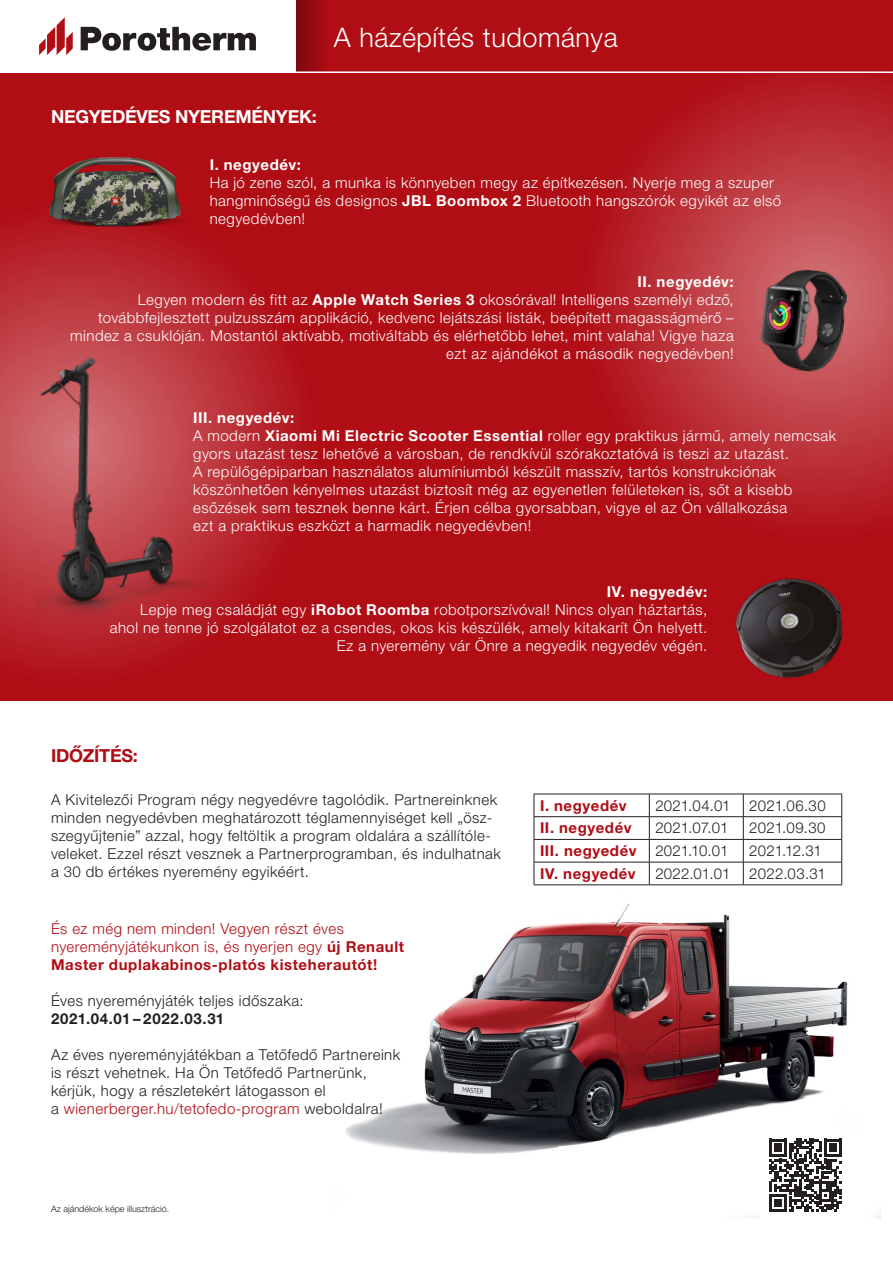
<style>
.page{position:relative;width:893px;height:1263px;background:#fff}
.page>*{position:absolute;margin:0;border:0;box-sizing:border-box;transform-origin:0 0}
.t1{font:300 27px "Helvetica Neue LT Pro";letter-spacing:.02em;color:#fff}
.t2{font:700 18px "Helvetica Neue LT Pro";letter-spacing:-.015em;color:#fff}
.t3{font:700 18px "Helvetica Neue LT Pro";letter-spacing:-.015em;color:#b00d15}
.t4{font:300 15px/18px "Helvetica Neue LT Pro";letter-spacing:.03em;color:#fff}
.t5{font:300 15px/18px "Helvetica Neue LT Pro";letter-spacing:.03em;color:#231f20}
.t6{font:300 15px/18px "Helvetica Neue LT Pro";letter-spacing:.03em;color:#b00d15}
.t7{font:700 15px "Helvetica Neue LT Pro";letter-spacing:.04em;color:#b00d15}
.t8{font:700 15px "Helvetica Neue LT Pro";letter-spacing:.045em;color:#231f20}
.t9{font:700 15px "Helvetica Neue LT Pro";letter-spacing:.04em;color:#fff}
.t10{font:300 9px "Helvetica Neue LT Pro";color:#231f20}
.s1{font-weight:700}
.s2{color:#b00d15}
</style>
<div class="page">
<div style="left:0;top:72px;width:893px;height:629px;background:#b00d15"></div>
<svg style="left:602px;top:79px;width:291px;height:441px"></svg>
<div style="left:294px;top:0;width:599px;height:72px;background:#b00d15"></div>
<div style="left:0;top:0;width:295px;height:72px;background:#fff"></div>
<svg style="left:39px;top:17px;width:34px;height:38px"></svg>
<svg style="left:81px;top:27px;width:175px;height:24px"></svg>
<svg style="left:0;top:226px;width:296px;height:438px"></svg>
<img style="left:24px;top:340px;width:242px;height:288px">
<img style="left:757px;top:265px;width:93px;height:110px">
<img style="left:43px;top:157px;width:146px;height:76px">
<img style="left:735px;top:578px;width:108px;height:101px">
<hr style="left:0;top:71px;width:893px;height:2px;background:#fff">
<img style="left:345px;top:850px;width:535px;height:368px">
<hr style="left:534px;top:794px;width:115px;height:1px;background:#231f20">
<hr style="left:649px;top:794px;width:94px;height:1px;background:#231f20">
<hr style="left:743px;top:794px;width:99px;height:1px;background:#231f20">
<hr style="left:534px;top:816px;width:115px;height:1px;background:#231f20">
<hr style="left:649px;top:816px;width:94px;height:1px;background:#231f20">
<hr style="left:743px;top:816px;width:99px;height:1px;background:#231f20">
<hr style="left:534px;top:839px;width:115px;height:1px;background:#231f20">
<hr style="left:649px;top:839px;width:94px;height:1px;background:#231f20">
<hr style="left:743px;top:839px;width:99px;height:1px;background:#231f20">
<hr style="left:534px;top:862px;width:115px;height:1px;background:#231f20">
<svg style="left:534px;top:794px;width:1px;height:90px"></svg>
<hr style="left:649px;top:862px;width:94px;height:1px;background:#231f20">
<svg style="left:649px;top:794px;width:1px;height:90px"></svg>
<hr style="left:743px;top:862px;width:99px;height:1px;background:#231f20">
<svg style="left:743px;top:794px;width:1px;height:90px"></svg>
<svg style="left:841px;top:794px;width:1px;height:90px"></svg>
<hr style="left:534px;top:884px;width:115px;height:1px;background:#231f20">
<hr style="left:649px;top:884px;width:94px;height:1px;background:#231f20">
<hr style="left:743px;top:884px;width:99px;height:1px;background:#231f20">
<div style="left:759px;top:1129px;width:93px;height:93px;background:#fff"></div>
<svg style="left:769px;top:1139px;width:72px;height:73px"></svg>
<h1 class="t1" style="left:334px;top:21px;width:285px">A házépítés tudománya</h1>
<p class="t2" style="left:51px;top:106px;width:267px">NEGYEDÉVES NYEREMÉNYEK:</p>
<p class="t9" style="left:210px;top:155px;width:93px">I. negyedév:</p>
<p class="t4" style="left:210px;top:173px;width:573px">Ha jó zene szól, a munka is könnyeben megy az építkezésen. Nyerje meg a szuper hangminőségű és designos <span class="s1">JBL Boombox 2</span> Bluetooth hangszórók egyikét az első negyedévben!</p>
<p class="t4" style="left:70px;top:272px;width:665px;text-align:right"><span class="s1">II. negyedév:<br></span>Legyen modern és fitt az <span class="s1">Apple Watch Series 3</span> okosórával! Intelligens személyi edző, továbbfejlesztett pulzusszám applikáció, kedvenc lejátszási listák, beépített magasságmérő – mindez a csuklóján. Mostantól aktívabb, motiváltabb és elérhetőbb lehet, mint valaha! Vigye haza ezt az ajándékot a második negyedévben!</p>
<p class="t4" style="left:193px;top:409px;width:645px"><span class="s1">III. negyedév:<br></span>A modern <span class="s1">Xiaomi Mi Electric Scooter Essential</span> roller egy praktikus jármű, amely nemcsak gyors utazást tesz lehetővé a városban, de rendkívül szórakoztatóvá is teszi az utazást.<br>A repülőgépiparban használatos alumíniumból készült masszív, tartós konstrukciónak köszönhetően kényelmes utazást biztosít még az egyenetlen felületeken is, sőt a kisebb esőzések sem tesznek benne kárt. Érjen célba gyorsabban, vigye el az Ön vállalkozása<br>ezt a praktikus eszközt a harmadik negyedévben!</p>
<p class="t4" style="left:110px;top:582px;width:599px;text-align:right"><span class="s1">IV. negyedév:<br></span>Lepje meg családját egy <span class="s1">iRobot Roomba</span> robotporszívóval! Nincs olyan háztartás, ahol ne tenne jó szolgálatot ez a csendes, okos kis készülék, amely kitakarít Ön helyett.<br>Ez a nyeremény vár Önre a negyedik negyedév végén.</p>
<p class="t3" style="left:51px;top:744px;width:88px">IDŐZÍTÉS:</p>
<p class="t5" style="left:51px;top:790px;width:451px">A Kivitelezői Program négy negyedévre tagolódik. Partnereinknek minden negyedévben meghatározott téglamennyiséget kell „ös - szegyűjtenie” azzal, hogy feltöltik a program oldalára a szállítóle&shy;veleket. Ezzel részt vesznek a Partnerprogramban, és indulhatnak a 30 db értékes nyeremény egyikéért.</p>
<p class="t7" style="left:540px;top:796px;width:88px">I. negyedév</p>
<p class="t5" style="left:655px;top:796px;width:172px">2021.04.01 2021.06.30</p>
<p class="t7" style="left:540px;top:819px;width:93px">II. negyedév</p>
<p class="t5" style="left:655px;top:819px;width:75px">2021.07.01</p>
<p class="t5" style="left:749px;top:819px;width:78px">2021.09.30</p>
<p class="t7" style="left:540px;top:841px;width:98px">III. negyedév</p>
<p class="t5" style="left:655px;top:841px;width:75px">2021.10.01</p>
<p class="t5" style="left:749px;top:841px;width:74px">2021.12.31</p>
<p class="t7" style="left:540px;top:864px;width:97px">IV. negyedév</p>
<p class="t5" style="left:655px;top:864px;width:77px">2022.01.01</p>
<p class="t5" style="left:749px;top:864px;width:78px">2022.03.31</p>
<p class="t6" style="left:51px;top:920px;width:355px">És ez még nem minden! Vegyen részt éves nyereményjátékunkon is, és nyerjen egy <span class="s1">új Renault<br>Master duplakabinos-platós kisteherautót!</span></p>
<p class="t5" style="left:51px;top:992px;width:254px">Éves nyereményjáték teljes időszaka:</p>
<p class="t8" style="left:51px;top:1010px;width:175px">2021.04.01 – 2022.03.31</p>
<p class="t5" style="left:51px;top:1046px;width:351px">Az éves nyereményjátékban a Tetőfedő Partnereink is részt vehetnek. Ha Ön Tetőfedő Partnerünk, kérjük, hogy a részletekért látogasson el<br>a <span class="s2">wienerberger.hu/tetofedo-program</span> weboldalra!</p>
<p class="t10" style="left:51px;top:1203px;width:120px">Az ajándékok képe illusztráció.</p>
</div>
